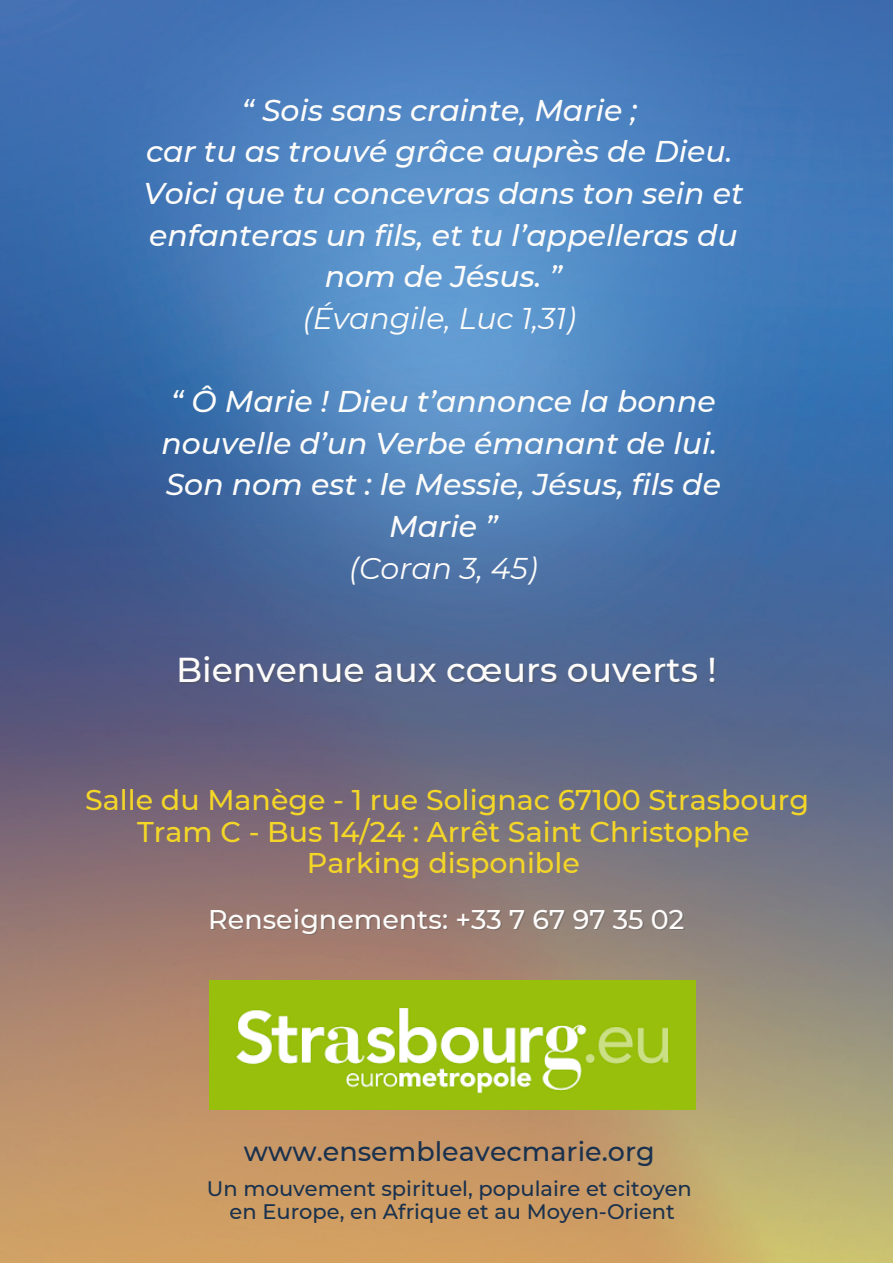
<style>
.page{position:relative;width:893px;height:1264px;background:#fff}
.page>*{position:absolute;margin:0;border:0;box-sizing:border-box;transform-origin:0 0}
.t1{font:500 34.5px "Montserrat";color:#fdfcfa}
.t2{font:italic 500 30px/41.5px "Montserrat";color:#fdfcfa;text-align:center}
.t3{font:italic 30px "Montserrat";color:#fdfcfa}
.t4{font:500 28.5px/31.5px "Montserrat";color:#f4d628;text-align:center}
.t5{font:500 27px "Montserrat";color:#fdfcfa}
.t6{font:500 27px "Montserrat";color:#1a314d}
.t7{font:500 21px/22.5px "Montserrat";color:#1a314d;text-align:center}
</style>
<div class="page">
<img style="left:0;top:0;width:892px;height:1262px">
<img style="left:209px;top:980px;width:486px;height:129px">
<p class="t2" style="left:143px;top:89px;width:601px">“ Sois sans crainte, Marie ;<br>car tu as trouvé grâce auprès de Dieu.<br>Voici que tu concevras dans ton sein et enfanteras un fils, et tu l’appelleras du nom de Jésus. ”</p>
<p class="t3" style="left:303px;top:300px;width:274px">(Évangile, Luc 1,31)</p>
<p class="t2" style="left:161px;top:380px;width:561px">“ Ô Marie ! Dieu t’annonce la bonne nouvelle d’un Verbe émanant de lui.<br>Son nom est : le Messie, Jésus, fils de<br>Marie ”</p>
<p class="t3" style="left:349px;top:549px;width:190px">(Coran 3, 45)</p>
<p class="t1" style="left:176px;top:649px;width:542px">Bienvenue aux cœurs ouverts !</p>
<p class="t4" style="left:85px;top:784px;width:725px">Salle du Manège - 1 rue Solignac 67100 Strasbourg<br>Tram C - Bus 14/24 : Arrêt Saint Christophe<br>Parking disponible</p>
<p class="t5" style="left:208px;top:902px;width:477px">Renseignements: +33 7 67 97 35 02</p>
<p class="t6" style="left:244px;top:1135px;width:412px">www.ensembleavecmarie.org</p>
<p class="t7" style="left:207px;top:1177px;width:486px">Un mouvement spirituel, populaire et citoyen en Europe, en Afrique et au Moyen-Orient</p>
</div>
